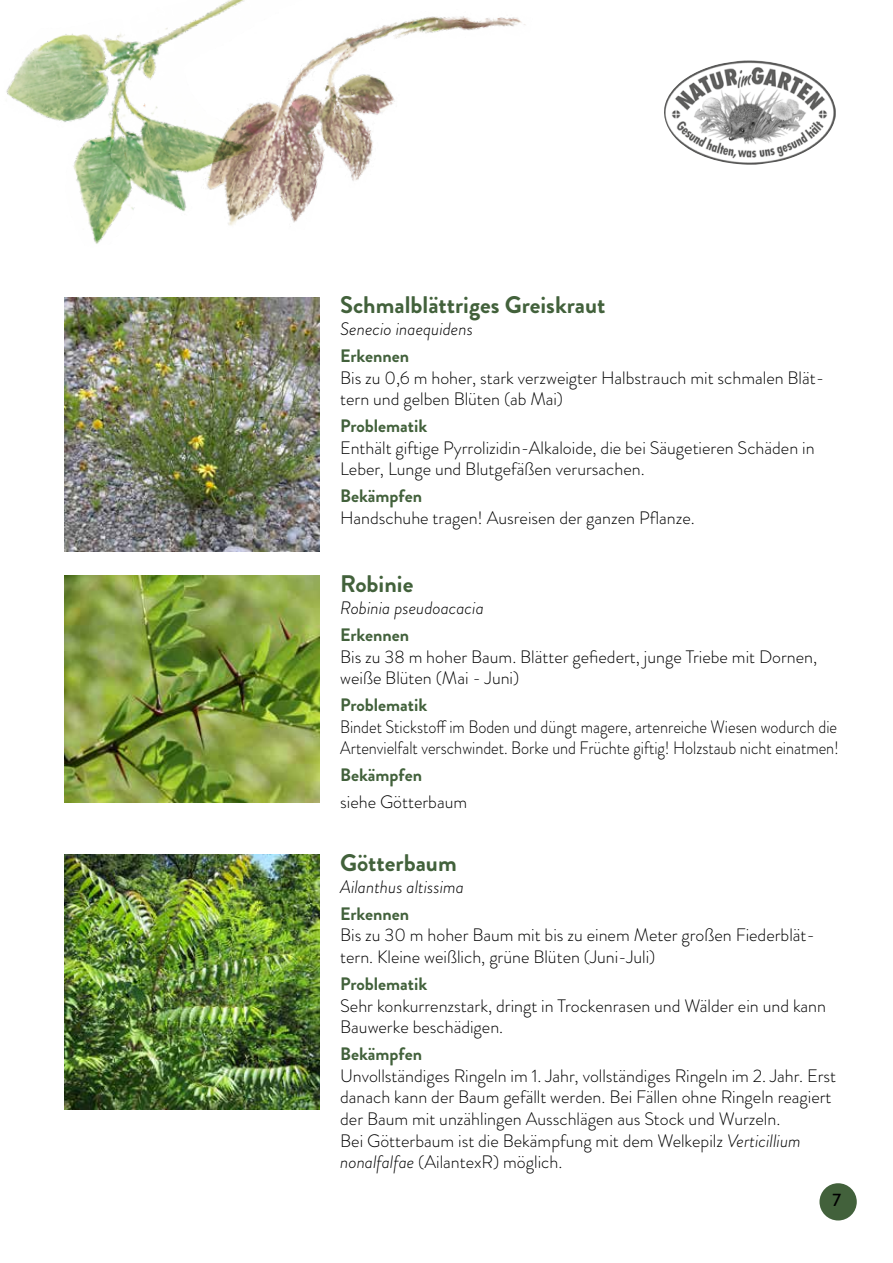
<style>
.page{position:relative;width:893px;height:1263px;background:#fff}
.page>*{position:absolute;margin:0;border:0;box-sizing:border-box;transform-origin:0 0}
.t1{font:700 24px "Brandon Grotesque";color:#42613b}
.t2{font:300 18px/21.6px "Brandon Grotesque";color:#000}
.t3{font:300 18px/21.6px "Brandon Grotesque";color:#000;scale:.9 1}
.t4{font:700 18px "Brandon Grotesque";color:#42613b}
.t5{font:italic 300 18px "Brandon Grotesque";color:#000}
.t6{font:500 18px "Brandon Grotesque";color:#000}
.s1{font-style:italic}
</style>
<div class="page">
<div style="left:819px;top:1183px;width:38px;height:37px;background:#42613b;border-radius:50%"></div>
<img style="left:664px;top:60px;width:172px;height:105px">
<img style="left:6px;top:28px;width:170px;height:216px">
<img style="left:176px;top:0;width:350px;height:298px">
<img style="left:65px;top:298px;width:255px;height:254px">
<img style="left:65px;top:575px;width:255px;height:228px">
<img style="left:65px;top:854px;width:255px;height:255px">
<h1 class="t1" style="left:340px;top:288px;width:267px">Schmalblättriges Greiskraut</h1>
<p class="t5" style="left:340px;top:317px;width:134px">Senecio inaequidens</p>
<p class="t4" style="left:340px;top:343px;width:71px">Erkennen</p>
<p class="t2" style="left:340px;top:367px;width:486px">Bis zu 0,6 m hoher, stark verzweigter Halbstrauch mit schmalen Blät&shy;tern und gelben Blüten (ab Mai)</p>
<p class="t4" style="left:340px;top:413px;width:89px">Problematik</p>
<p class="t2" style="left:340px;top:437px;width:476px">Enthält giftige Pyrrolizidin-Alkaloide, die bei Säugetieren Schäden in<br>Leber, Lunge und Blutgefäßen verursachen.</p>
<p class="t4" style="left:340px;top:484px;width:83px">Bekämpfen</p>
<p class="t2" style="left:340px;top:507px;width:356px">Handschuhe tragen! Ausreisen der ganzen Pflanze.</p>
<h1 class="t1" style="left:340px;top:567px;width:75px">Robinie</h1>
<p class="t5" style="left:340px;top:595px;width:145px">Robinia pseudoacacia</p>
<p class="t4" style="left:340px;top:622px;width:71px">Erkennen</p>
<p class="t2" style="left:340px;top:646px;width:479px">Bis zu 38 m hoher Baum. Blätter gefiedert, junge Triebe mit Dornen, weiße Blüten (Mai - Juni)</p>
<p class="t4" style="left:340px;top:692px;width:89px">Problematik</p>
<p class="t3" style="left:340px;top:716px;width:556px">Bindet Stickstoff im Boden und düngt magere, artenreiche Wiesen wodurch die<br>Artenvielfalt verschwindet. Borke und Früchte giftig! Holzstaub nicht einatmen!</p>
<p class="t4" style="left:340px;top:762px;width:83px">Bekämpfen</p>
<p class="t2" style="left:340px;top:791px;width:128px">siehe Götterbaum</p>
<h1 class="t1" style="left:340px;top:846px;width:118px">Götterbaum</h1>
<p class="t5" style="left:340px;top:874px;width:125px">Ailanthus altissima</p>
<p class="t4" style="left:340px;top:901px;width:71px">Erkennen</p>
<p class="t2" style="left:340px;top:924px;width:476px">Bis zu 30 m hoher Baum mit bis zu einem Meter großen Fiederblät&shy;tern. Kleine weißlich, grüne Blüten (Juni-Juli)</p>
<p class="t4" style="left:340px;top:971px;width:89px">Problematik</p>
<p class="t2" style="left:340px;top:995px;width:487px">Sehr konkurrenzstark, dringt in Trockenrasen und Wälder ein und kann<br>Bauwerke beschädigen.</p>
<p class="t4" style="left:340px;top:1041px;width:83px">Bekämpfen</p>
<p class="t2" style="left:340px;top:1065px;width:497px">Unvollständiges Ringeln im 1. Jahr, vollständiges Ringeln im 2. Jahr. Erst danach kann der Baum gefällt werden. Bei Fällen ohne Ringeln reagiert der Baum mit unzählingen Ausschlägen aus Stock und Wurzeln.<br>Bei Götterbaum ist die Bekämpfung mit dem Welkepilz <span class="s1">Verticillium nonalfalfae</span> (AilantexR) möglich.</p>
<p class="t6" style="left:832px;top:1188px;width:10px">7</p>
</div>
